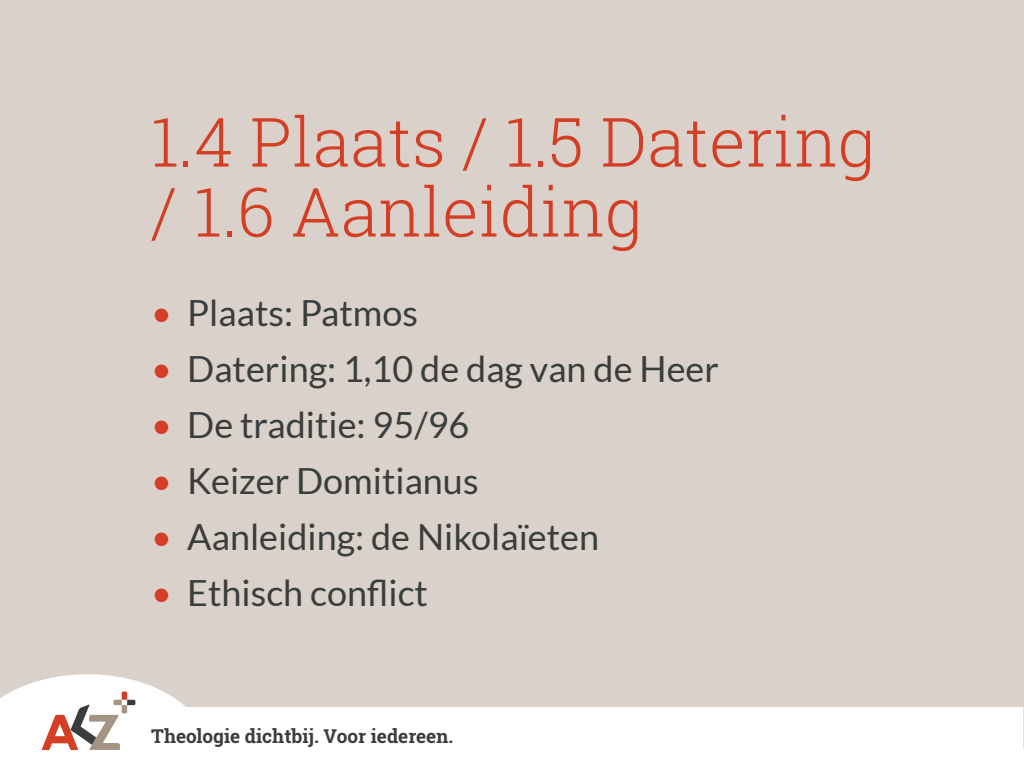
<style>
.page{position:relative;width:1024px;height:768px;background:#fff}
.page>*{position:absolute;margin:0;border:0;box-sizing:border-box;transform-origin:0 0}
.t1{font:300 68px/70px "Roboto Slab";color:#d33e24}
.t2{font:36px "Lato";color:#393d3c}
.t3{font:700 19px "Roboto Slab";color:#393d3c}
.s1{color:#d33e24}
</style>
<div class="page">
<div style="left:0;top:0;width:1024px;height:748px;background:#d9d1ca"></div>
<svg style="left:0;top:674px;width:1023px;height:76px;fill:#fff"></svg>
<svg style="left:42px;top:691px;width:93px;height:59px;background:#dfcbc6"></svg>
<h1 class="t1" style="left:151px;top:105px;width:726px">1.4 Plaats / 1.5 Datering / 1.6 Aanleiding</h1>
<p class="t2" style="left:151px;top:293px;width:268px"><span class="s1">•</span> Plaats: Patmos</p>
<p class="t2" style="left:151px;top:349px;width:569px"><span class="s1">•</span> Datering: 1,10 de dag van de Heer</p>
<p class="t2" style="left:151px;top:405px;width:320px"><span class="s1">•</span> De traditie: 95/96</p>
<p class="t2" style="left:151px;top:461px;width:329px"><span class="s1">•</span> Keizer Domitianus</p>
<p class="t2" style="left:151px;top:517px;width:449px"><span class="s1">•</span> Aanleiding: de Nikolaïeten</p>
<p class="t2" style="left:151px;top:573px;width:278px"><span class="s1">•</span> Ethisch conflict</p>
<p class="t3" style="left:151px;top:723px;width:304px">Theologie dichtbij. Voor iedereen.</p>
</div>
